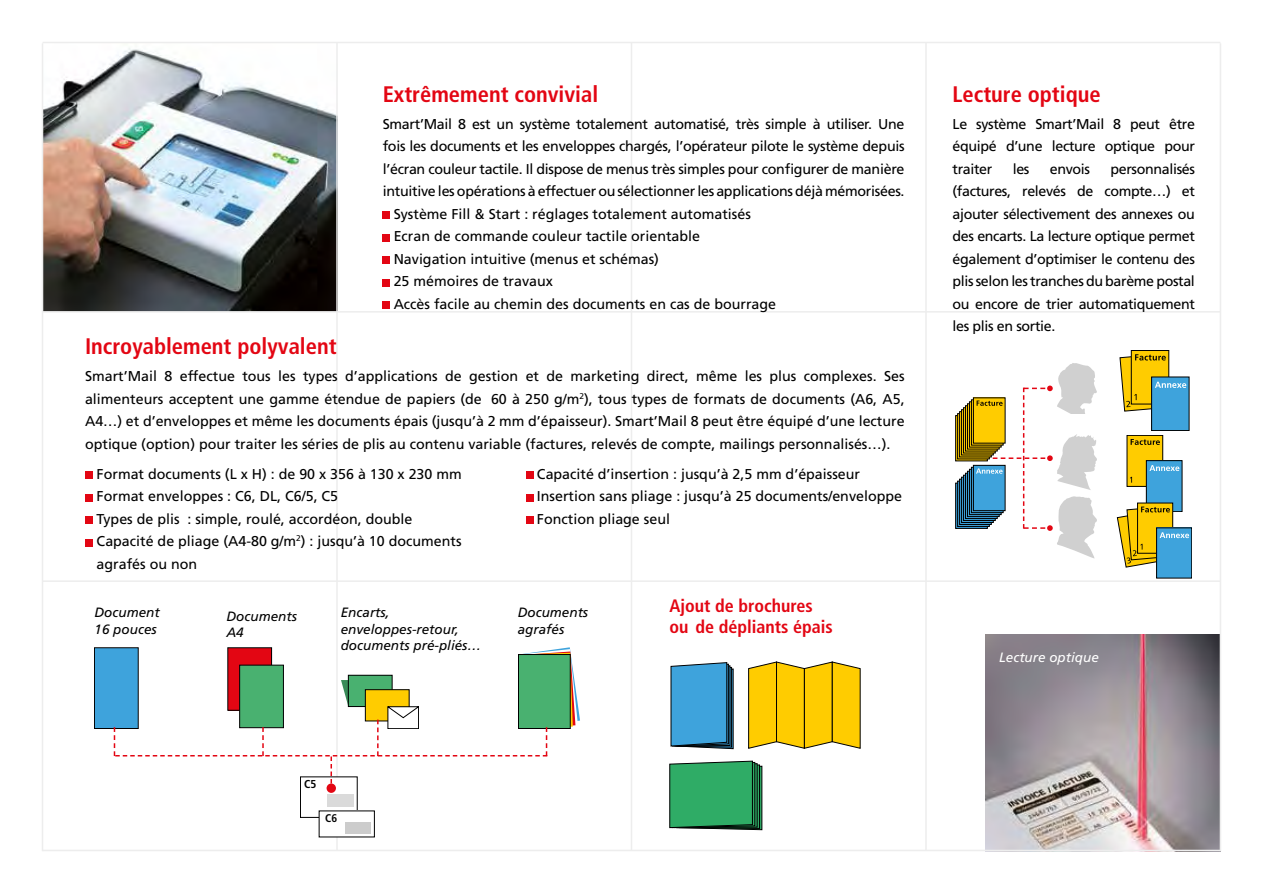
<style>
.page{position:relative;width:1263px;height:893px;background:#fff}
.page>*{position:absolute;margin:0;border:0;box-sizing:border-box;transform-origin:0 0}
.t1{font:700 condensed 22.5px "Frutiger";color:#e30613}
.t2{font:700 condensed 18px/21px "Frutiger";color:#e30613}
.t3{font:14.25px/22.5px "Frutiger";color:#000;text-align:justify}
.t4{font:14.25px "Frutiger";letter-spacing:-.02em;color:#000}
.t5{font:italic 13.5px/16.5px "Frutiger";color:#000}
.t6{font:italic 13.5px "Frutiger";color:#fff}
.t7{font:700 condensed 11.4px "Frutiger";color:#000}
.t8{font:700 condensed 11.1px "Frutiger";color:#000}
</style>
<div class="page">
<img style="left:43px;top:43px;width:293px;height:268px">
<img style="left:986px;top:635px;width:234px;height:215px">
<hr style="left:43px;top:42px;width:1177px;height:1px;background:#ededed">
<hr style="left:43px;top:311px;width:1177px;height:2px;background:#ededed">
<hr style="left:43px;top:580px;width:1177px;height:2px;background:#ededed">
<hr style="left:43px;top:850px;width:1177px;height:1px;background:#ededed">
<hr style="left:42px;top:43px;width:1px;height:808px;background:#ededed">
<hr style="left:336px;top:43px;width:2px;height:807px;background:#ededed">
<hr style="left:631px;top:43px;width:1px;height:807px;background:#ededed">
<hr style="left:925px;top:43px;width:2px;height:807px;background:#ededed">
<hr style="left:1220px;top:43px;width:1px;height:808px;background:#ededed">
<svg style="left:671px;top:662px;width:63px;height:87px;background:#3e91c1"></svg>
<svg style="left:748px;top:661px;width:113px;height:88px;background:#eec215"></svg>
<svg style="left:669px;top:760px;width:94px;height:70px;background:#349c62"></svg>
<div style="left:94px;top:648px;width:44px;height:80px;background:#3ea3dc"></div>
<div style="left:94px;top:647px;width:45px;height:82px;border:1px solid #000"></div>
<div style="left:300px;top:777px;width:57px;height:40px;background:#fff"></div>
<div style="left:300px;top:776px;width:58px;height:42px;border:1px solid #000"></div>
<div style="left:327px;top:795px;width:26px;height:12px;background:#dadada"></div>
<div style="left:319px;top:811px;width:55px;height:26px;background:#fff"></div>
<div style="left:345px;top:822px;width:26px;height:12px;background:#ccc"></div>
<svg style="left:114px;top:647px;width:466px;height:136px"></svg>
<div style="left:327px;top:783px;width:9px;height:10px;background:#e30613;border-radius:50%"></div>
<svg style="left:955px;top:415px;width:21px;height:46px"></svg>
<svg style="left:957px;top:413px;width:19px;height:46px"></svg>
<svg style="left:959px;top:411px;width:17px;height:46px"></svg>
<svg style="left:961px;top:409px;width:15px;height:46px"></svg>
<svg style="left:963px;top:407px;width:13px;height:46px"></svg>
<svg style="left:965px;top:405px;width:11px;height:46px"></svg>
<svg style="left:967px;top:404px;width:9px;height:45px"></svg>
<svg style="left:969px;top:402px;width:7px;height:45px"></svg>
<svg style="left:971px;top:400px;width:5px;height:45px"></svg>
<div style="left:973px;top:398px;width:32px;height:45px;background:#fc0"></div>
<div style="left:973px;top:398px;width:32px;height:45px;border:1px solid #000"></div>
<div style="left:1131px;top:350px;width:38px;height:54px;background:#fc0"></div>
<div style="left:1131px;top:350px;width:38px;height:54px;border:1px solid #000"></div>
<div style="left:1151px;top:377px;width:38px;height:54px;background:#3ea3dc"></div>
<div style="left:1151px;top:377px;width:38px;height:54px;border:1px solid #000"></div>
<svg style="left:1120px;top:354px;width:66px;height:58px"></svg>
<div style="left:1127px;top:435px;width:36px;height:51px;background:#fc0"></div>
<div style="left:1127px;top:435px;width:36px;height:52px;border:1px solid #000"></div>
<svg style="left:1130px;top:439px;width:30px;height:6px"></svg>
<div style="left:1146px;top:461px;width:36px;height:51px;background:#3ea3dc"></div>
<div style="left:1146px;top:460px;width:36px;height:52px;border:1px solid #000"></div>
<svg style="left:1149px;top:465px;width:30px;height:6px"></svg>
<div style="left:1137px;top:503px;width:36px;height:50px;background:#fc0"></div>
<div style="left:1156px;top:528px;width:36px;height:50px;background:#3ea3dc"></div>
<div style="left:1156px;top:528px;width:36px;height:50px;border:1px solid #000"></div>
<svg style="left:1117px;top:506px;width:72px;height:62px"></svg>
<svg style="left:955px;top:483px;width:21px;height:46px"></svg>
<svg style="left:957px;top:481px;width:19px;height:46px"></svg>
<svg style="left:959px;top:479px;width:17px;height:46px"></svg>
<svg style="left:961px;top:477px;width:15px;height:46px"></svg>
<svg style="left:963px;top:475px;width:13px;height:46px"></svg>
<svg style="left:965px;top:473px;width:11px;height:46px"></svg>
<svg style="left:967px;top:471px;width:9px;height:46px"></svg>
<svg style="left:969px;top:469px;width:7px;height:46px"></svg>
<svg style="left:971px;top:467px;width:5px;height:46px"></svg>
<div style="left:973px;top:465px;width:32px;height:46px;background:#3ea3dc"></div>
<div style="left:973px;top:465px;width:32px;height:46px;border:1px solid #000"></div>
<svg style="left:976px;top:363px;width:121px;height:196px"></svg>
<div style="left:383px;top:212px;width:7px;height:7px;background:#e30613"></div>
<div style="left:383px;top:234px;width:7px;height:7px;background:#e30613"></div>
<div style="left:383px;top:257px;width:7px;height:7px;background:#e30613"></div>
<div style="left:383px;top:279px;width:7px;height:7px;background:#e30613"></div>
<div style="left:383px;top:302px;width:7px;height:7px;background:#e30613"></div>
<div style="left:86px;top:472px;width:7px;height:7px;background:#e30613"></div>
<div style="left:86px;top:494px;width:7px;height:7px;background:#e30613"></div>
<div style="left:86px;top:517px;width:7px;height:7px;background:#e30613"></div>
<div style="left:86px;top:539px;width:7px;height:7px;background:#e30613"></div>
<div style="left:526px;top:472px;width:7px;height:7px;background:#e30613"></div>
<div style="left:526px;top:494px;width:7px;height:7px;background:#e30613"></div>
<div style="left:526px;top:517px;width:7px;height:7px;background:#e30613"></div>
<h1 class="t1" style="left:383px;top:81px;width:217px">Extrêmement convivial</h1>
<p class="t4" style="left:383px;top:115px;width:523px">Smart’Mail 8 est un système totalement automatisé, très simple à utiliser. Une</p>
<p class="t4" style="left:383px;top:138px;width:523px">fois les documents et les enveloppes chargés, l’opérateur pilote le système depuis</p>
<p class="t4" style="left:383px;top:160px;width:523px">l’écran couleur tactile. Il dispose de menus très simples pour configurer de manière</p>
<p class="t4" style="left:383px;top:183px;width:523px">intuitive les opérations à effectuer ou sélectionner les applications déjà mémorisées.</p>
<p class="t3" style="left:394px;top:203px;width:359px">Système Fill &amp; Start : réglages totalement automatisés</p>
<p class="t3" style="left:394px;top:225px;width:308px">Ecran de commande couleur tactile orientable</p>
<p class="t3" style="left:394px;top:248px;width:267px">Navigation intuitive (menus et schémas)</p>
<p class="t3" style="left:394px;top:270px;width:161px">25 mémoires de travaux</p>
<p class="t3" style="left:394px;top:293px;width:384px">Accès facile au chemin des documents en cas de bourrage</p>
<h1 class="t1" style="left:85px;top:333px;width:253px">Incroyablement polyvalent</h1>
<p class="t3" style="left:85px;top:365px;width:821px">Smart’Mail 8 effectue tous les types d’applications de gestion et de marketing direct, même les plus complexes. Ses alimenteurs acceptent une gamme étendue de papiers (de 60 à 250 g/m<sup>2</sup>), tous types de formats de documents (A6, A5, A4…) et d’enveloppes et même les documents épais (jusqu’à 2 mm d’épaisseur). Smart’Mail 8 peut être équipé d’une lecture optique (option) pour traiter les séries de plis au contenu variable (factures, relevés de compte, mailings personnalisés…).</p>
<p class="t3" style="left:97px;top:463px;width:367px;text-align:left">Format documents (L x H) : de 90 x 356 à 130 x 230 mm Format enveloppes : C6, DL, C6/5, C5<br>Types de plis : simple, roulé, accordéon, double Capacité de pliage (A4-80 g/m<sup>2</sup>) : jusqu’à 10 documents agrafés ou non</p>
<p class="t3" style="left:537px;top:463px;width:367px;text-align:left">Capacité d’insertion : jusqu’à 2,5 mm d’épaisseur<br>Insertion sans pliage : jusqu’à 25 documents/enveloppe<br>Fonction pliage seul</p>
<p class="t5" style="left:94px;top:604px;width:67px">Document<br>16 pouces</p>
<p class="t5" style="left:226px;top:608px;width:72px">Documents<br>A4</p>
<p class="t5" style="left:341px;top:604px;width:142px">Encarts, enveloppes-retour, documents pré-pliés…</p>
<p class="t5" style="left:518px;top:604px;width:72px">Documents agrafés</p>
<p class="t7" style="left:304px;top:777px;width:14px">C5</p>
<p class="t8" style="left:325px;top:811px;width:13px">C6</p>
<p class="t2" style="left:669px;top:595px;width:165px">Ajout de brochures ou de dépliants épais</p>
<h1 class="t1" style="left:952px;top:81px;width:150px">Lecture optique</h1>
<p class="t3" style="left:952px;top:113px;width:244px">Le système Smart’Mail 8 peut être équipé d’une lecture optique pour traiter</p>
<p class="t3" style="left:952px;top:158px;width:244px;text-indent:158px">personnalisés (factures, relevés de compte…) et ajouter sélectivement des annexes ou des encarts. La lecture optique permet également d’optimiser le contenu des plis selon les tranches du barème postal ou encore de trier automatiquement les plis en sortie.</p>
<p class="t3" style="left:1013px;top:158px;width:18px">les</p>
<p class="t3" style="left:1050px;top:158px;width:42px">envois</p>
<p class="t6" style="left:999px;top:649px;width:101px">Lecture optique</p>
</div>
